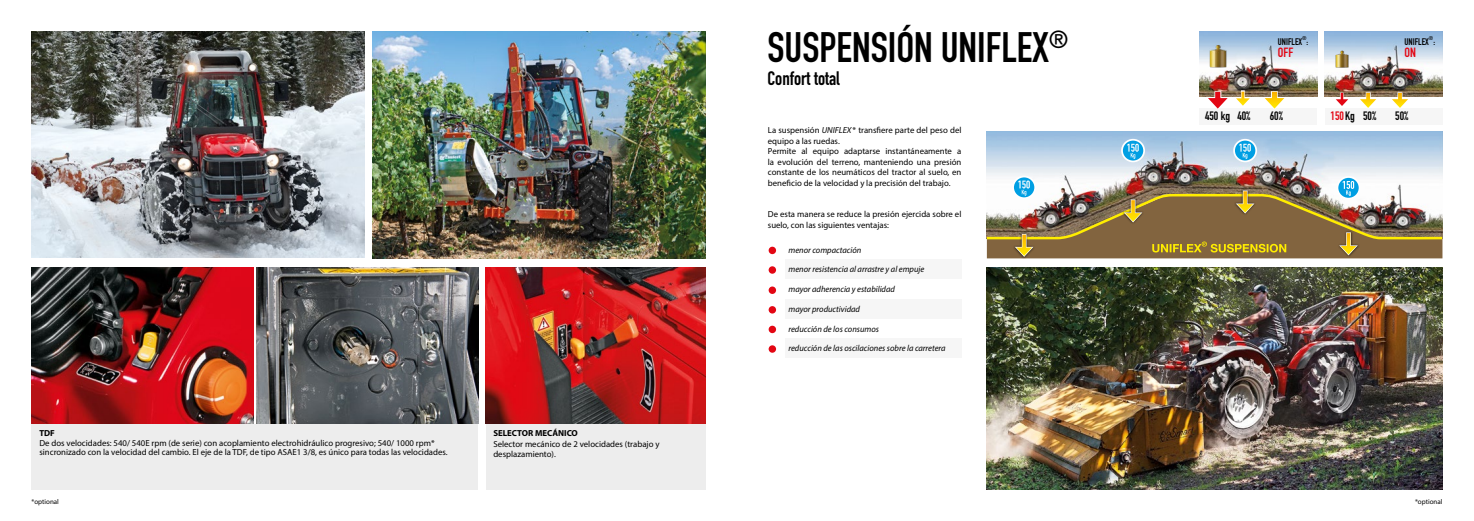
<style>
.page{position:relative;width:1474px;height:521px;background:#fff}
.page>*{position:absolute;margin:0;border:0;box-sizing:border-box;transform-origin:0 0}
.t1{font:42px "DIN Engschrift Alternate";color:#000}
.t2{font:19.25px "DIN Engschrift";color:#000}
.t3{font:700 13.21px "DIN Condensed";color:#e30613}
.t4{font:700 11.99px "DIN Condensed";color:#000}
.t5{font:700 9.45px "DIN Condensed";color:#000}
.t6{font:8.75px/10.5px "Myriad Pro";color:#000}
.t7{font:italic 8.75px "Myriad Pro";color:#000}
.t8{font:700 8.75px "Myriad Pro";color:#000}
.t9{font:7px "Myriad Pro";color:#000}
.t10{font:700 5.51px "DIN Condensed";color:#000}
.s1{font-style:italic}
.s2{color:#e30613}
</style>
<div class="page">
<div style="left:32px;top:424px;width:446px;height:66px;background:#ededed"></div>
<div style="left:486px;top:424px;width:219px;height:66px;background:#ededed"></div>
<img style="left:986px;top:268px;width:456px;height:222px">
<img style="left:986px;top:132px;width:456px;height:48px">
<div style="left:1012px;top:232px;width:23px;height:27px;background:#cbbfaf"></div>
<svg style="left:1013px;top:177px;width:22px;height:21px"></svg>
<div style="left:1012px;top:176px;width:24px;height:23px;border:2px solid #fff;border-radius:50%"></div>
<svg style="left:1122px;top:140px;width:22px;height:21px"></svg>
<div style="left:1121px;top:139px;width:23px;height:23px;border:2px solid #fff;border-radius:50%"></div>
<svg style="left:1127px;top:144px;width:11px;height:15px"></svg>
<svg style="left:1234px;top:140px;width:22px;height:21px"></svg>
<div style="left:1233px;top:139px;width:24px;height:23px;border:2px solid #fff;border-radius:50%"></div>
<svg style="left:1239px;top:144px;width:11px;height:15px"></svg>
<svg style="left:1337px;top:177px;width:22px;height:22px"></svg>
<div style="left:1336px;top:176px;width:24px;height:23px;border:2px solid #fff;border-radius:50%"></div>
<img style="left:986px;top:180px;width:457px;height:78px">
<div style="left:768px;top:345px;width:8px;height:8px;background:#e30613;border-radius:50%"></div>
<div style="left:768px;top:326px;width:8px;height:7px;background:#e30613;border-radius:50%"></div>
<div style="left:768px;top:306px;width:8px;height:7px;background:#e30613;border-radius:50%"></div>
<div style="left:768px;top:286px;width:8px;height:8px;background:#e30613;border-radius:50%"></div>
<div style="left:768px;top:266px;width:8px;height:8px;background:#e30613;border-radius:50%"></div>
<div style="left:768px;top:247px;width:8px;height:7px;background:#e30613;border-radius:50%"></div>
<div style="left:1199px;top:108px;width:117px;height:16px;background:#f6f6f6"></div>
<img style="left:1199px;top:32px;width:117px;height:65px">
<img style="left:1209px;top:45px;width:17px;height:23px">
<svg style="left:1206px;top:92px;width:44px;height:17px"></svg>
<svg style="left:1270px;top:91px;width:7px;height:6px"></svg>
<div style="left:1271px;top:92px;width:6px;height:10px;background:#fbb900"></div>
<svg style="left:1264px;top:97px;width:21px;height:12px"></svg>
<img style="left:1324px;top:32px;width:118px;height:65px">
<div style="left:1325px;top:108px;width:117px;height:16px;background:#f6f6f6"></div>
<img style="left:1335px;top:50px;width:13px;height:18px">
<svg style="left:1358px;top:93px;width:19px;height:15px"></svg>
<svg style="left:1390px;top:93px;width:19px;height:15px"></svg>
<svg style="left:1334px;top:93px;width:15px;height:13px"></svg>
<img style="left:486px;top:268px;width:219px;height:156px">
<div style="left:785px;top:259px;width:176px;height:20px;background:#f6f6f6"></div>
<div style="left:785px;top:299px;width:176px;height:19px;background:#f6f6f6"></div>
<div style="left:785px;top:338px;width:176px;height:20px;background:#f6f6f6"></div>
<img style="left:32px;top:268px;width:221px;height:156px">
<img style="left:257px;top:268px;width:221px;height:156px">
<img style="left:372px;top:32px;width:333px;height:226px">
<img style="left:32px;top:32px;width:333px;height:226px">
<p class="t8" style="left:39px;top:427px;width:17px">TDF</p>
<p class="t6" style="left:39px;top:438px;width:410px;line-height:9.6px">De dos velocidades: 540/ 540E rpm (de serie) con acoplamiento electrohidráulico progresivo; 540/ 1000 rpm* sincronizado con la velocidad del cambio. El eje de la TDF, de tipo ASAE1 3/8, es único para todas las velocidades.</p>
<p class="t9" style="left:32px;top:497px;width:29px">*optional</p>
<p class="t8" style="left:493px;top:427px;width:86px">SELECTOR MECÁNICO</p>
<p class="t6" style="left:493px;top:438px;width:168px">Selector mecánico de 2 velocidades (trabajo y desplazamiento).</p>
<h1 class="t1" style="left:767px;top:23px;width:302px">SUSPENSIÓN UNIFLEX<sup>®</sup></h1>
<h2 class="t2" style="left:767px;top:67px;width:74px">Confort total</h2>
<p class="t6" style="left:768px;top:125px;width:195px">La suspensión <span class="s1">UNIFLEX</span>* transfiere parte del peso del equipo a las ruedas.<br>Permite al equipo adaptarse instantáneamente a la evolución del terreno, manteniendo una presión constante de los neumáticos del tractor al suelo, en beneficio de la velocidad y la precisión del trabajo.</p>
<p class="t6" style="left:768px;top:209px;width:195px">De esta manera se reduce la presión ejercida sobre el suelo, con las siguientes ventajas:</p>
<p class="t7" style="left:788px;top:244px;width:74px">menor compactación</p>
<p class="t7" style="left:788px;top:264px;width:137px">menor resistencia al arrastre y al empuje</p>
<p class="t7" style="left:788px;top:284px;width:108px">mayor adherencia y estabilidad</p>
<p class="t7" style="left:788px;top:304px;width:73px">mayor productividad</p>
<p class="t7" style="left:788px;top:323px;width:92px">reducción de los consumos</p>
<p class="t7" style="left:788px;top:343px;width:159px">reducción de las oscilaciones sobre la carretera</p>
<p class="t10" style="left:1302px;top:34px;width:6px">®</p>
<p class="t5" style="left:1277px;top:35px;width:26px">UNIFLEX</p>
<p class="t5" style="left:1306px;top:35px;width:3px">:</p>
<p class="t10" style="left:1428px;top:34px;width:6px">®</p>
<p class="t5" style="left:1404px;top:35px;width:26px">UNIFLEX</p>
<p class="t5" style="left:1433px;top:35px;width:3px">:</p>
<h3 class="t3" style="left:1277px;top:43px;width:17px">OFF</h3>
<h3 class="t3" style="left:1404px;top:43px;width:13px">ON</h3>
<h3 class="t4" style="left:1204px;top:108px;width:47px">450 kg 40%</h3>
<h3 class="t4" style="left:1269px;top:108px;width:15px">60%</h3>
<h3 class="t4" style="left:1330px;top:108px;width:47px"><span class="s2">150</span> Kg 50%</h3>
<h3 class="t4" style="left:1395px;top:108px;width:15px">50%</h3>
<p class="t9" style="left:1414px;top:497px;width:29px">*optional</p>
</div>
